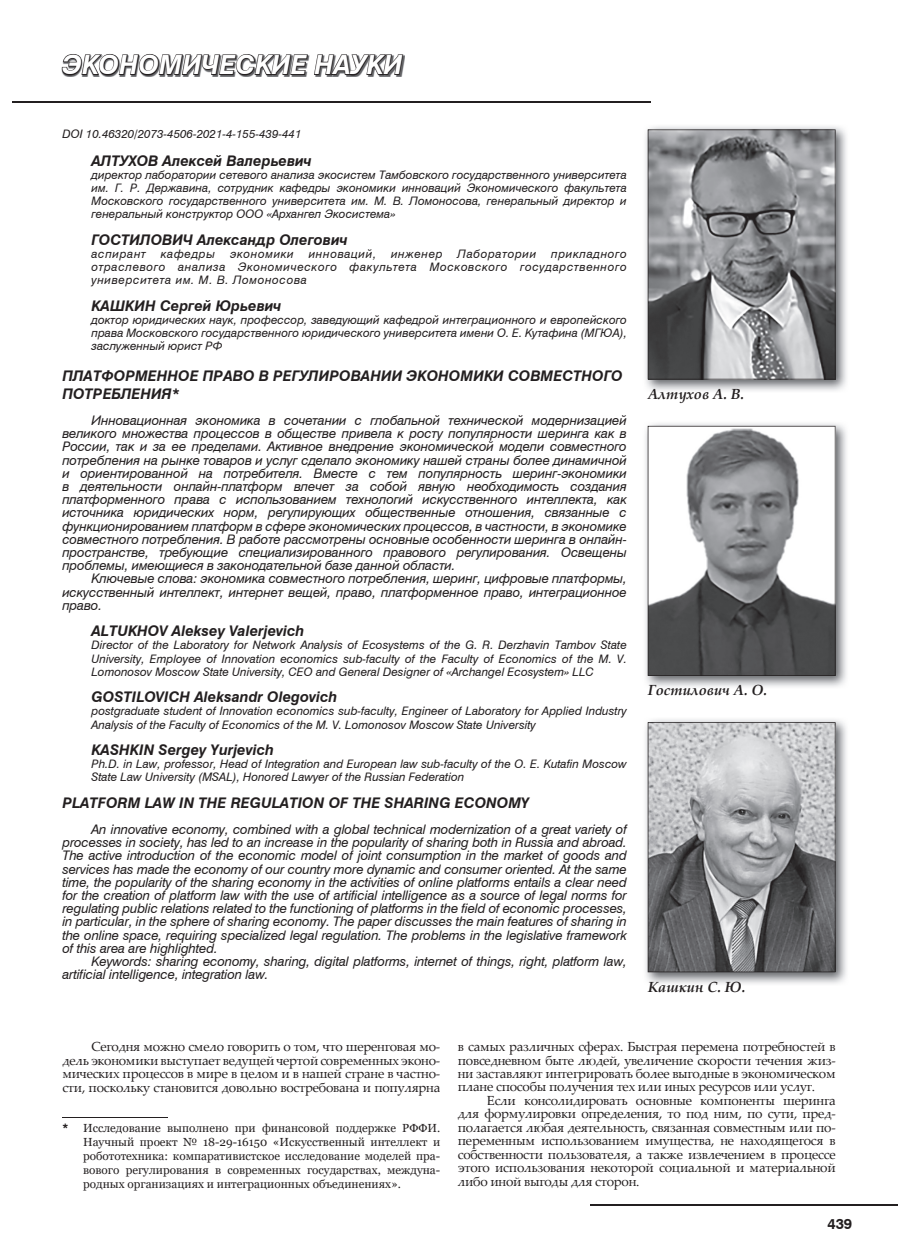
<style>
.page{position:relative;width:898px;height:1259px;background:#fff}
.page>*{position:absolute;margin:0;border:0;box-sizing:border-box;transform-origin:0 0}
.t1{font:italic 700 26.4px "Swiss 721 Cyrillic BT";color:#fff}
.t2{font:italic 700 14.7px/17.5px "Swiss 721 Cyrillic BT";color:#231f20}
.t3{font:italic 700 14.7px "Palatino Linotype";color:#231f20}
.t4{font:700 14.7px "Swiss 721 Cyrillic BT";color:#231f20}
.t5{font:italic 13.2px/13.2px "Swiss 721 Cyrillic BT";letter-spacing:-.01em;color:#231f20;text-align:justify}
.t6{font:13.2px/13.5px "Palatino Linotype";letter-spacing:-.02em;color:#231f20;text-align:justify}
.t7{font:italic 11.7px/13.2px "Swiss 721 Cyrillic BT";color:#231f20;text-align:justify}
.t8{font:11.7px/14.1px "Georgia";color:#231f20;text-align:justify}
.t9{font:italic 11.7px "Swiss 721 Cyrillic BT";letter-spacing:.05em;color:#231f20}
.s1{font-family:"Swiss 721 Cyrillic BT";font-weight:700}
</style>
<div class="page">
<hr style="left:590px;top:1204px;width:307px;height:1px;background:#231f20">
<hr style="left:12px;top:102px;width:638px;height:1px;background:#231f20">
<svg style="left:61px;top:54px;width:343px;height:23px"></svg>
<img style="left:645px;top:126px;width:202px;height:265px">
<svg style="left:647px;top:129px;width:188px;height:250px;background:#898b8d"></svg>
<img style="left:645px;top:423px;width:202px;height:264px">
<svg style="left:647px;top:426px;width:188px;height:250px"></svg>
<img style="left:645px;top:719px;width:202px;height:265px">
<svg style="left:647px;top:722px;width:188px;height:250px;background:#969799"></svg>
<hr style="left:62px;top:1116px;width:106px;height:1px;background:#231f20">
<h1 class="t1" style="left:62px;top:49px;width:342px">ЭКОНОМИЧЕСКИЕ НАУКИ</h1>
<p class="t7" style="left:62px;top:127px;width:240px">DOI 10.46320/2073-4506-2021-4-155-439-441</p>
<p class="t2" style="left:91px;top:151px;width:222px">АЛТУХОВ Алексей Валерьевич</p>
<p class="t7" style="left:91px;top:168px;width:536px">директор лаборатории сетевого анализа экосистем Тамбовского государственного университета им. Г. Р. Державина, сотрудник кафедры экономики инноваций Экономического факультета Московского государственного университета им. М. В. Ломоносова, генеральный директор и генеральный конструктор ООО «Архангел Экосистема»</p>
<p class="t2" style="left:91px;top:231px;width:257px">ГОСТИЛОВИЧ Александр Олегович</p>
<p class="t9" style="left:91px;top:247px;width:56px">аспирант</p>
<p class="t9" style="left:161px;top:247px;width:56px">кафедры</p>
<p class="t9" style="left:230px;top:247px;width:65px">экономики</p>
<p class="t9" style="left:309px;top:247px;width:69px">инноваций,</p>
<p class="t9" style="left:391px;top:247px;width:53px">инженер</p>
<p class="t9" style="left:457px;top:247px;width:80px">Лаборатории</p>
<p class="t7" style="left:91px;top:247px;width:536px;text-indent:459px">прикладного отраслевого анализа Экономического факультета Московского государственного университета им. М. В. Ломоносова</p>
<p class="t2" style="left:91px;top:297px;width:191px">КАШКИН Сергей Юрьевич</p>
<p class="t7" style="left:91px;top:313px;width:536px">доктор юридических наук, профессор, заведующий кафедрой интеграционного и европейского права Московского государственного юридического университета имени О. Е. Кутафина (МГЮА), заслуженный юрист РФ</p>
<p class="t2" style="left:62px;top:367px;width:561px">ПЛАТФОРМЕННОЕ ПРАВО В РЕГУЛИРОВАНИИ ЭКОНОМИКИ СОВМЕСТНОГО<br>ПОТРЕБЛЕНИЯ*</p>
<p class="t5" style="left:62px;top:414px;width:566px;text-indent:29px">Инновационная экономика в сочетании с глобальной технической модернизацией великого множества процессов в обществе привела к росту популярности шеринга как в России, так и за ее пределами. Активное внедрение экономической модели совместного потребления на рынке товаров и услуг сделало экономику нашей страны более динамичной и ориентированной на потребителя. Вместе с тем популярность шеринг-экономики в деятельности онлайн-платформ влечет за собой явную необходимость создания платформенного права с использованием технологий искусственного интеллекта, как источника юридических норм, регулирующих общественные отношения, связанные с функционированием платформ в сфере экономических процессов, в частности, в экономике совместного потребления. В работе рассмотрены основные особенности шеринга в онлайн&shy;пространстве, требующие специализированного правового регулирования. Освещены проблемы, имеющиеся в законодательной базе данной области.</p>
<p class="t5" style="left:62px;top:572px;width:566px;text-indent:29px">Ключевые слова: экономика совместного потребления, шеринг, цифровые платформы, искусственный интеллект, интернет вещей, право, платформенное право, интеграционное право.</p>
<p class="t2" style="left:91px;top:622px;width:214px">ALTUKHOV Aleksey Valerjevich</p>
<p class="t7" style="left:91px;top:638px;width:536px">Director of the Laboratory for Network Analysis of Ecosystems of the G. R. Derzhavin Tambov State University, Employee of Innovation economics sub-faculty of the Faculty of Economics of the M. V.<br>Lomonosov Moscow State University, CEO and General Designer of «Archangel Ecosystem» LLC</p>
<p class="t2" style="left:91px;top:688px;width:247px">GOSTILOVICH Aleksandr Olegovich</p>
<p class="t7" style="left:91px;top:704px;width:536px">postgraduate student of Innovation economics sub-faculty, Engineer of Laboratory for Applied Industry<br>Analysis of the Faculty of Economics of the M. V. Lomonosov Moscow State University</p>
<p class="t2" style="left:91px;top:741px;width:184px">KASHKIN Sergey Yurjevich</p>
<p class="t7" style="left:91px;top:757px;width:536px">Ph.D. in Law, professor, Head of Integration and European law sub-faculty of the O. E. Kutafin Moscow<br>State Law University (MSAL), Honored Lawyer of the Russian Federation</p>
<p class="t2" style="left:62px;top:793px;width:468px">PLATFORM LAW IN THE REGULATION OF THE SHARING ECONOMY</p>
<p class="t5" style="left:62px;top:822px;width:566px;text-indent:29px">An innovative economy, combined with a global technical modernization of a great variety of processes in society, has led to an increase in the popularity of sharing both in Russia and abroad.<br>The active introduction of the economic model of joint consumption in the market of goods and services has made the economy of our country more dynamic and consumer oriented. At the same time, the popularity of the sharing economy in the activities of online platforms entails a clear need for the creation of platform law with the use of artificial intelligence as a source of legal norms for regulating public relations related to the functioning of platforms in the field of economic processes, in particular, in the sphere of sharing economy. The paper discusses the main features of sharing in the online space, requiring specialized legal regulation. The problems in the legislative framework of this area are highlighted.</p>
<p class="t5" style="left:62px;top:954px;width:566px;text-indent:29px">Keywords: sharing economy, sharing, digital platforms, internet of things, right, platform law, artificial intelligence, integration law.</p>
<p class="t3" style="left:647px;top:383px;width:98px">Алтухов А. В.</p>
<p class="t3" style="left:647px;top:680px;width:121px">Гостилович А. О.</p>
<p class="t3" style="left:647px;top:976px;width:99px">Кашкин С. Ю.</p>
<p class="t6" style="left:62px;top:1039px;width:379px;text-indent:29px">Сегодня можно смело говорить о том, что шеренговая мо&shy;дель экономики выступает ведущей чертой современных эконо&shy;мических процессов в мире в целом и в нашей стране в частно&shy;сти, поскольку становится довольно востребована и популярна</p>
<p class="t6" style="left:457px;top:1039px;width:379px">в самых различных сферах. Быстрая перемена потребностей в повседневном быте людей, увеличение скорости течения жиз&shy;ни заставляют интегрировать более выгодные в экономическом плане способы получения тех или иных ресурсов или услуг.</p>
<p class="t6" style="left:457px;top:1093px;width:379px;text-indent:29px">Если консолидировать основные компоненты шеринга для формулировки определения, то под ним, по сути, пред&shy;полагается любая деятельность, связанная совместным или по&shy;переменным использованием имущества, не находящегося в собственности пользователя, а также извлечением в процессе этого использования некоторой социальной и материальной либо иной выгоды для сторон.</p>
<p class="t8" style="left:83px;top:1121px;width:358px;text-indent:-21px"><span class="s1">*</span> Исследование выполнено при финансовой поддержке РФФИ.<br>Научный проект № 18-29-16150 «Искусственный интеллект и робототехника: компаративистское исследование моделей пра&shy;вового регулирования в современных государствах, междуна&shy;родных организациях и интеграционных объединениях».</p>
<p class="t4" style="left:827px;top:1214px;width:26px">439</p>
</div>
